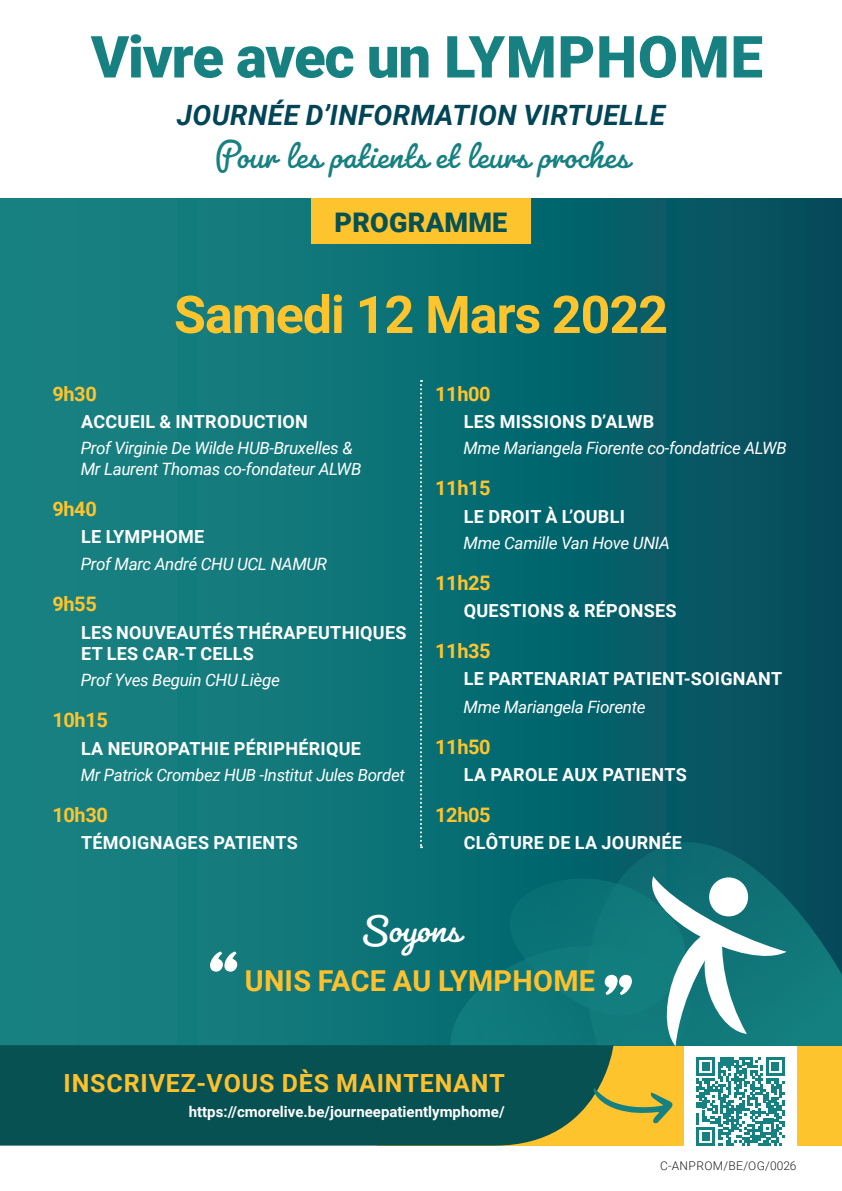
<style>
.page{position:relative;width:842px;height:1191px;background:#fff}
.page>*{position:absolute;margin:0;border:0;box-sizing:border-box;transform-origin:0 0}
.t1{font:900 58px "Roboto";letter-spacing:-.02em;color:#178081}
.t2{font:700 52px "Roboto";letter-spacing:-.02em;color:#fec42e}
.t3{font:43.2px "Pacifico";color:#fff}
.t4{font:40px "Pacifico";letter-spacing:.01em;color:#178081}
.t5{font:700 28.8px "Roboto";letter-spacing:.01em;color:#fec12e}
.t6{font:italic 700 28px "Roboto";letter-spacing:.015em;color:#014556}
.t7{font:900 27px "Roboto";letter-spacing:.01em;color:#075153}
.t8{font:700 25px "Roboto";letter-spacing:.035em;color:#fec12e}
.t9{font:700 20px "Roboto";letter-spacing:-.02em;color:#fec42e}
.t10{font:700 18px/21.6px "Roboto";letter-spacing:.015em;color:#fff}
.t11{font:italic 17px/20.4px "Roboto";letter-spacing:-.02em;color:#fff}
.t12{font:700 15px "Roboto";color:#fff}
.t13{font:300 12px "Roboto";letter-spacing:.035em;color:#231f20}
</style>
<div class="page">
<div style="left:0;top:198px;width:842px;height:905px;background:linear-gradient(to right,#188987,#014f5e)"></div>
<svg style="left:562px;top:818px;width:280px;height:228px;background:#096069"></svg>
<svg style="left:440px;top:931px;width:55px;height:114px;background:#097175"></svg>
<div style="left:377px;top:1046px;width:465px;height:99px;background:#fec42e"></div>
<div style="left:311px;top:198px;width:220px;height:46px;background:#fec42e"></div>
<div style="left:0;top:1045px;width:613px;height:100px;background:#075153"></div>
<svg style="left:593px;top:1087px;width:80px;height:36px"></svg>
<svg style="left:420px;top:380px;width:2px;height:468px"></svg>
<svg style="left:210px;top:951px;width:27px;height:20px"></svg>
<svg style="left:495px;top:867px;width:292px;height:179px;background:#2e878a"></svg>
<div style="left:684px;top:1046px;width:113px;height:108px;background:#fff"></div>
<svg style="left:696px;top:1057px;width:89px;height:88px"></svg>
<p class="t1" style="left:91px;top:16px;width:674px">Vivre avec un LYMPHOME</p>
<p class="t6" style="left:177px;top:95px;width:490px">JOURNÉE D’INFORMATION VIRTUELLE</p>
<p class="t4" style="left:214px;top:131px;width:416px">Pour les patients et leurs proches</p>
<p class="t7" style="left:335px;top:203px;width:174px">PROGRAMME</p>
<p class="t2" style="left:174px;top:278px;width:496px">Samedi 12 Mars 2022</p>
<p class="t9" style="left:52px;top:380px;width:46px">9h30</p>
<p class="t10" style="left:81px;top:410px;width:228px">ACCUEIL &amp; INTRODUCTION</p>
<p class="t11" style="left:81px;top:437px;width:282px">Prof Virginie De Wilde HUB-Bruxelles &amp;<br>Mr Laurent Thomas co-fondateur ALWB</p>
<p class="t9" style="left:52px;top:494px;width:46px">9h40</p>
<p class="t10" style="left:81px;top:525px;width:125px">LE LYMPHOME</p>
<p class="t11" style="left:81px;top:553px;width:248px">Prof Marc André CHU UCL NAMUR</p>
<p class="t9" style="left:52px;top:590px;width:46px">9h55</p>
<p class="t10" style="left:81px;top:620px;width:327px">LES NOUVEAUTÉS THÉRAPEUTHIQUES<br>ET LES CAR-T CELLS</p>
<p class="t11" style="left:81px;top:669px;width:201px">Prof Yves Beguin CHU Liège</p>
<p class="t9" style="left:52px;top:706px;width:57px">10h15</p>
<p class="t10" style="left:81px;top:736px;width:281px">LA NEUROPATHIE PÉRIPHÉRIQUE</p>
<p class="t11" style="left:81px;top:764px;width:326px">Mr Patrick Crombez HUB -Institut Jules Bordet</p>
<p class="t9" style="left:52px;top:800px;width:57px">10h30</p>
<p class="t10" style="left:81px;top:831px;width:218px">TÉMOIGNAGES PATIENTS</p>
<p class="t9" style="left:435px;top:380px;width:57px">11h00</p>
<p class="t10" style="left:464px;top:410px;width:192px">LES MISSIONS D’ALWB</p>
<p class="t11" style="left:463px;top:437px;width:325px">Mme Mariangela Fiorente co-fondatrice ALWB</p>
<p class="t9" style="left:435px;top:474px;width:57px">11h15</p>
<p class="t10" style="left:464px;top:505px;width:163px">LE DROIT À L’OUBLI</p>
<p class="t11" style="left:463px;top:532px;width:208px">Mme Camille Van Hove UNIA</p>
<p class="t9" style="left:435px;top:568px;width:57px">11h25</p>
<p class="t10" style="left:464px;top:599px;width:214px">QUESTIONS &amp; RÉPONSES</p>
<p class="t9" style="left:435px;top:637px;width:57px">11h35</p>
<p class="t10" style="left:464px;top:667px;width:320px">LE PARTENARIAT PATIENT-SOIGNANT</p>
<p class="t11" style="left:463px;top:695px;width:184px">Mme Mariangela Fiorente</p>
<p class="t9" style="left:435px;top:732px;width:57px">11h50</p>
<p class="t10" style="left:464px;top:763px;width:224px">LA PAROLE AUX PATIENTS</p>
<p class="t9" style="left:435px;top:800px;width:57px">12h05</p>
<p class="t10" style="left:464px;top:831px;width:220px">CLÔTURE DE LA JOURNÉE</p>
<p class="t3" style="left:362px;top:901px;width:100px">Soyons</p>
<p class="t5" style="left:245px;top:960px;width:352px">UNIS FACE AU LYMPHOME</p>
<p class="t8" style="left:64px;top:1065px;width:443px">INSCRIVEZ-VOUS DÈS MAINTENANT</p>
<p class="t12" style="left:189px;top:1101px;width:317px">https://cmorelive.be/journeepatientlymphome/</p>
<p class="t13" style="left:660px;top:1156px;width:138px">C-ANPROM/BE/OG/0026</p>
</div>
